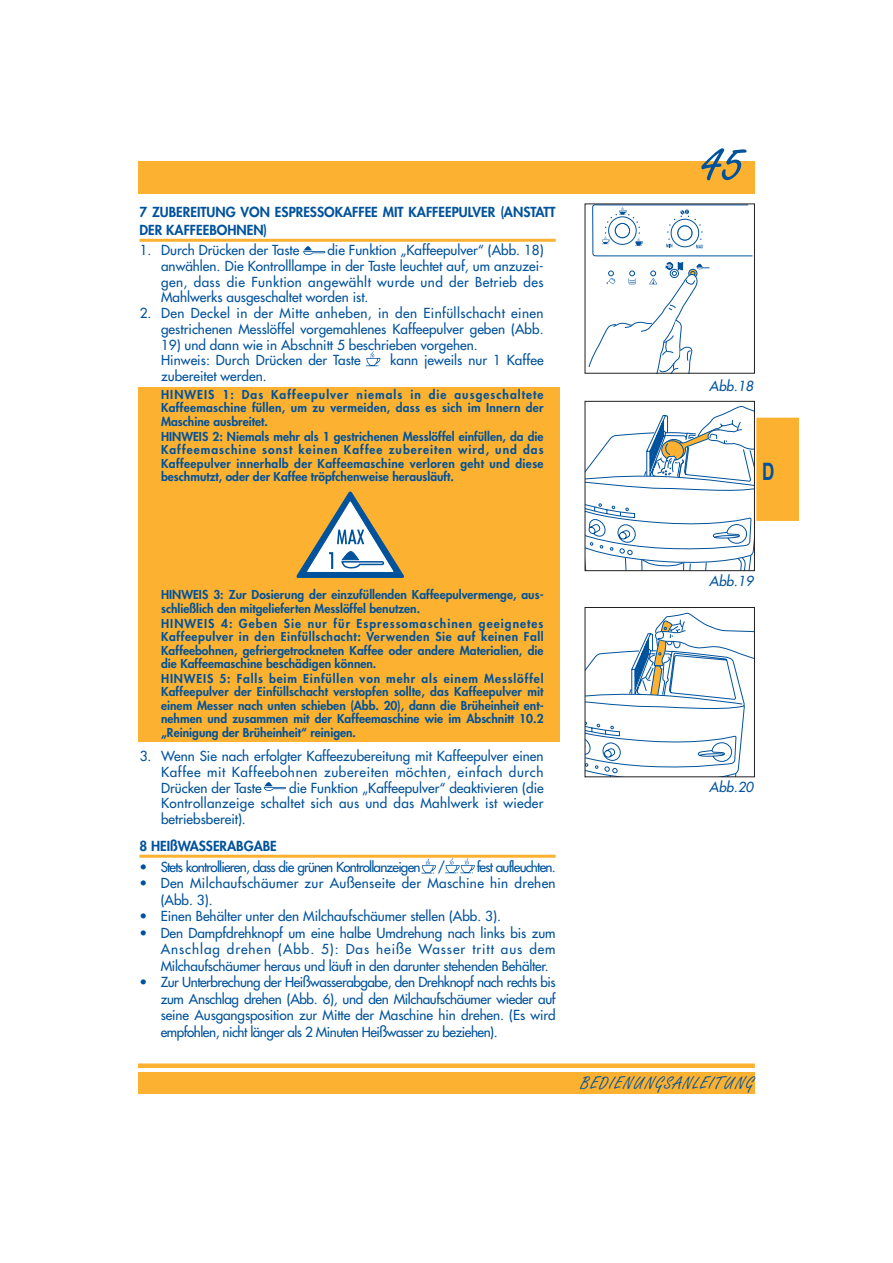
<style>
.page{position:relative;width:893px;height:1263px;background:#fff}
.page>*{position:absolute;margin:0;border:0;box-sizing:border-box;transform-origin:0 0}
.t1{font:60px "Freestyle Script";color:#00529c}
.t2{font:700 24px "Helvetica";color:#00529c;scale:.7 1}
.t3{font:18px "Freestyle Script";letter-spacing:.065em;color:#00529c}
.t4{font:13.5px/15.8px "Futura";color:#00529c;text-align:justify}
.t5{font:800 13.5px/18.5px "Futura";color:#00529c}
.t6{font:13.5px "Futura";letter-spacing:-.06em;color:#00529c}
.t7{font:13.5px/16.5px "Futura";letter-spacing:.025em;color:#00529c}
.t8{font:italic 13.5px "Futura";color:#00529c}
.t9{font:800 12px/13.5px "Futura";color:#00529c;text-align:justify}
</style>
<div class="page">
<div style="left:138px;top:388px;width:421px;height:354px;background:#fcb131"></div>
<div style="left:138px;top:161px;width:616px;height:33px;background:#fcb131"></div>
<hr style="left:138px;top:1064px;width:616px;height:4px;background:#fcb131">
<div style="left:138px;top:1072px;width:616px;height:22px;background:#fcb131"></div>
<svg style="left:588px;top:206px;width:164px;height:166px"></svg>
<svg style="left:586px;top:406px;width:212px;height:165px"></svg>
<div style="left:584px;top:401px;width:170px;height:170px;border:1px solid #231f20"></div>
<svg style="left:586px;top:613px;width:166px;height:162px"></svg>
<svg style="left:264px;top:782px;width:22px;height:9px"></svg>
<svg style="left:303px;top:246px;width:22px;height:9px"></svg>
<hr style="left:139px;top:239px;width:416px;height:3px;background:#fcb131">
<hr style="left:139px;top:855px;width:416px;height:3px;background:#fcb131">
<svg style="left:297px;top:492px;width:106px;height:86px"></svg>
<svg style="left:445px;top:858px;width:30px;height:15px"></svg>
<svg style="left:421px;top:859px;width:15px;height:14px"></svg>
<svg style="left:366px;top:351px;width:14px;height:15px"></svg>
<p class="t5" style="left:139px;top:204px;width:418px">7 ZUBEREITUNG VON ESPRESSOKAFFEE MIT KAFFEEPULVER (ANSTATT<br>DER KAFFEEBOHNEN)</p>
<p class="t4" style="left:140px;top:243px;width:161px">1. Durch Drücken der Taste</p>
<p class="t4" style="left:161px;top:243px;width:384px;text-indent:166px">die Funktion „Kaffeepulver“ (Abb. 18) anwählen. Die Kontrolllampe in der Taste leuchtet auf, um anzuzei&shy;gen, dass die Funktion angewählt wurde und der Betrieb des Mahlwerks ausgeschaltet worden ist.</p>
<p class="t4" style="left:140px;top:306px;width:405px;text-align:right">2. Den Deckel in der Mitte anheben, in den Einfüllschacht einen gestrichenen Messlöffel vorgemahlenes Kaffeepulver geben (Abb.</p>
<p class="t4" style="left:161px;top:338px;width:318px">19) und dann wie in Abschnitt 5 beschrieben vorgehen.<br>Hinweis: Durch Drücken der Taste</p>
<p class="t4" style="left:390px;top:353px;width:155px">kann jeweils nur 1 Kaffee</p>
<p class="t4" style="left:161px;top:369px;width:107px">zubereitet werden.</p>
<p class="t9" style="left:161px;top:389px;width:384px">HINWEIS 1: Das Kaffeepulver niemals in die ausgeschaltete Kaffeemaschine füllen, um zu vermeiden, dass es sich im Innern der Maschine ausbreitet.</p>
<p class="t9" style="left:161px;top:430px;width:384px">HINWEIS 2: Niemals mehr als 1 gestrichenen Messlöffel einfüllen, da die Kaffeemaschine sonst keinen Kaffee zubereiten wird, und das Kaffeepulver innerhalb der Kaffeemaschine verloren geht und diese beschmutzt, oder der Kaffee tröpfchenweise herausläuft.</p>
<h1 class="t1" style="left:700px;top:142px;width:43px">45</h1>
<p class="t8" style="left:709px;top:380px;width:46px">Abb.18</p>
<h2 class="t2" style="left:762px;top:463px;width:19px">D</h2>
<p class="t9" style="left:161px;top:589px;width:384px">HINWEIS 3: Zur Dosierung der einzufüllenden Kaffeepulvermenge, aus&shy;schließlich den mitgelieferten Messlöffel benutzen.</p>
<p class="t9" style="left:161px;top:617px;width:384px">HINWEIS 4: Geben Sie nur für Espressomaschinen geeignetes Kaffeepulver in den Einfüllschacht: Verwenden Sie auf keinen Fall Kaffeebohnen, gefriergetrockneten Kaffee oder andere Materialien, die die Kaffeemaschine beschädigen können.</p>
<p class="t9" style="left:161px;top:673px;width:384px">HINWEIS 5: Falls beim Einfüllen von mehr als einem Messlöffel Kaffeepulver der Einfüllschacht verstopfen sollte, das Kaffeepulver mit einem Messer nach unten schieben (Abb. 20), dann die Brüheinheit ent&shy;nehmen und zusammen mit der Kaffeemaschine wie im Abschnitt 10.2 „Reinigung der Brüheinheit“ reinigen.</p>
<p class="t4" style="left:161px;top:749px;width:384px;text-indent:-21px">3. Wenn Sie nach erfolgter Kaffeezubereitung mit Kaffeepulver einen Kaffee mit Kaffeebohnen zubereiten möchten, einfach durch Drücken der Taste</p>
<p class="t4" style="left:161px;top:781px;width:384px;text-indent:128px">die Funktion „Kaffeepulver“ deaktivieren (die Kontrollanzeige schaltet sich aus und das Mahlwerk ist wieder betriebsbereit).</p>
<p class="t5" style="left:139px;top:838px;width:139px">8 HEIßWASSERABGABE</p>
<p class="t6" style="left:139px;top:860px;width:282px">• Stets kontrollieren, dass die grünen Kontrollanzeigen</p>
<p class="t4" style="left:437px;top:860px;width:9px">/</p>
<p class="t6" style="left:476px;top:860px;width:81px">fest aufleuchten.</p>
<p class="t7" style="left:161px;top:876px;width:396px;text-indent:-21px">• Den Milchaufschäumer zur Außenseite der Maschine hin drehen (Abb. 3).</p>
<p class="t4" style="left:139px;top:909px;width:363px">• Einen Behälter unter den Milchaufschäumer stellen (Abb. 3).</p>
<p class="t4" style="left:161px;top:926px;width:396px;line-height:16.5px;text-indent:-21px">• Den Dampfdrehknopf um eine halbe Umdrehung nach links bis zum Anschlag drehen (Abb. 5): Das heiße Wasser tritt aus dem Milchaufschäumer heraus und läuft in den darunter stehenden Behälter.</p>
<p class="t4" style="left:161px;top:975px;width:396px;line-height:16.5px;text-indent:-21px">• Zur Unterbrechung der Heißwasserabgabe, den Drehknopf nach rechts bis zum Anschlag drehen (Abb. 6), und den Milchaufschäumer wieder auf seine Ausgangsposition zur Mitte der Maschine hin drehen. (Es wird empfohlen, nicht länger als 2 Minuten Heißwasser zu beziehen).</p>
<p class="t8" style="left:709px;top:574px;width:46px">Abb.19</p>
<p class="t8" style="left:709px;top:780px;width:46px">Abb.20</p>
<h3 class="t3" style="left:580px;top:1077px;width:174px">BEDIENUNGSANLEITUNG</h3>
</div>
